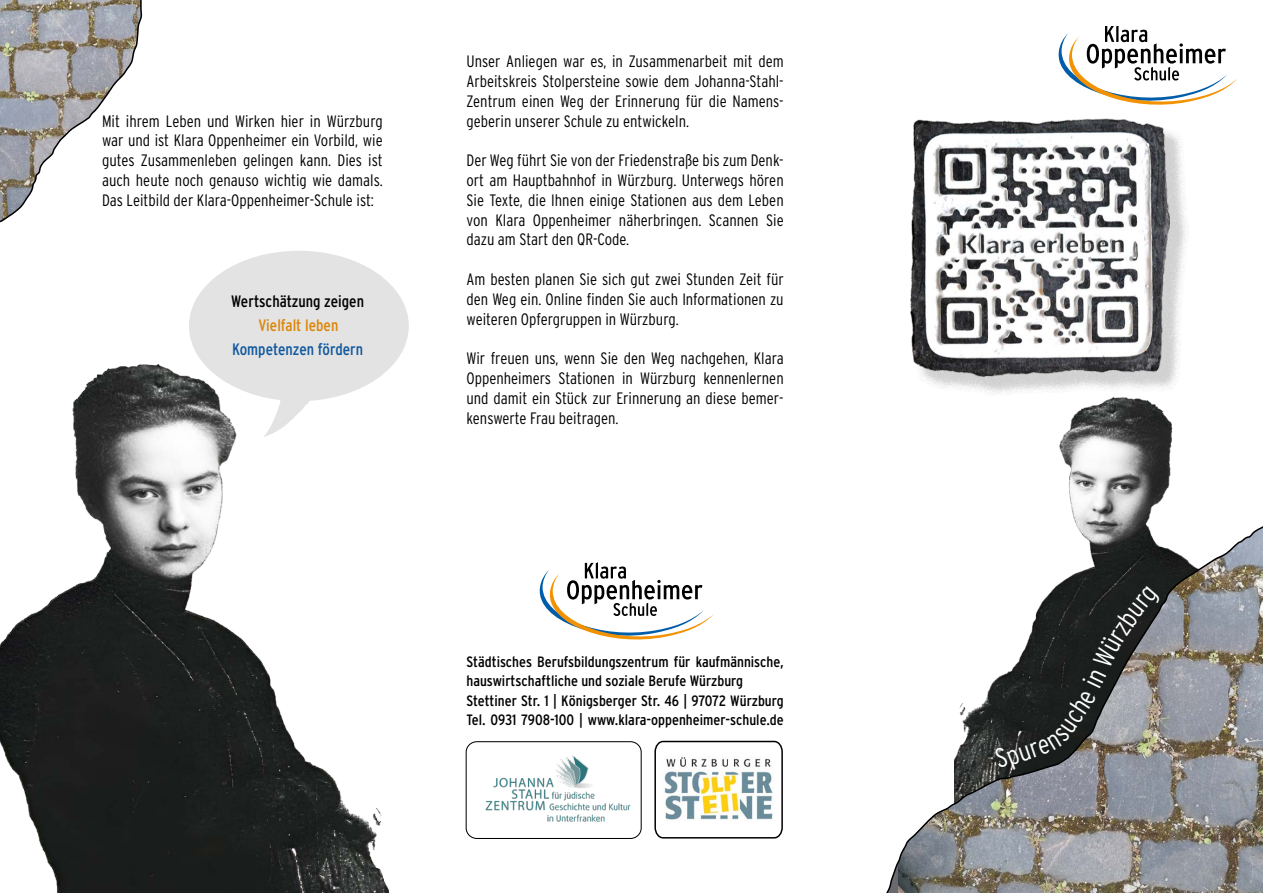
<style>
.page{position:relative;width:1263px;height:893px;background:#fff}
.page>*{position:absolute;margin:0;border:0;box-sizing:border-box;transform-origin:0 0}
.t1{font:300 condensed 27px "Interstate";color:#fff}
.t2{font:300 condensed 16.5px/19.8px "Interstate";color:#000;text-align:justify}
.t3{font:condensed 16.5px "Interstate";color:#000}
.t4{font:condensed 16.5px "Interstate";color:#10589e}
.t5{font:condensed 16.5px "Interstate";color:#dc8609}
.t6{font:condensed 15px/19.5px "Interstate";color:#000}
</style>
<div class="page">
<div style="left:913px;top:122px;width:277px;height:275px;background:#000;opacity:.2"></div>
<img style="left:910px;top:119px;width:259px;height:257px">
<img style="left:955px;top:385px;width:235px;height:138px">
<img style="left:0;top:347px;width:388px;height:546px">
<div style="left:189px;top:251px;width:220px;height:150px;background:#e3e3e3;border-radius:50%"></div>
<svg style="left:264px;top:397px;width:45px;height:40px"></svg>
<svg style="left:1058px;top:27px;width:179px;height:78px"></svg>
<div style="left:466px;top:741px;width:176px;height:98px;border:1px solid #000;border-radius:11px"></div>
<img style="left:485px;top:755px;width:146px;height:67px">
<svg style="left:654px;top:740px;width:129px;height:99px"></svg>
<img style="left:661px;top:757px;width:115px;height:66px">
<svg style="left:539px;top:562px;width:175px;height:78px"></svg>
<svg style="left:886px;top:523px;width:377px;height:370px"></svg>
<svg style="left:0;top:0;width:143px;height:223px"></svg>
<svg style="left:994px;top:697px;width:96px;height:73px;background:#292c2b"></svg>
<svg style="left:1100px;top:586px;width:61px;height:67px;background:#2e3132"></svg>
<p class="t2" style="left:102px;top:111px;width:282px">Mit ihrem Leben und Wirken hier in Würzburg war und ist Klara Oppenheimer ein Vorbild, wie gutes Zusammenleben gelingen kann. Dies ist auch heute noch genauso wichtig wie damals.<br>Das Leitbild der Klara-Oppenheimer-Schule ist:</p>
<p class="t3" style="left:231px;top:292px;width:134px">Wertschätzung zeigen</p>
<p class="t5" style="left:258px;top:316px;width:81px">Vielfalt leben</p>
<p class="t4" style="left:232px;top:340px;width:132px">Kompetenzen fördern</p>
<p class="t2" style="left:466px;top:51px;width:319px">Unser Anliegen war es, in Zusammenarbeit mit dem Arbeitskreis Stolpersteine sowie dem Johanna-Stahl-Zentrum einen Weg der Erinnerung für die Namens&shy;geberin unserer Schule zu entwickeln.</p>
<p class="t2" style="left:466px;top:150px;width:319px">Der Weg führt Sie von der Friedenstraße bis zum Denk&shy;ort am Hauptbahnhof in Würzburg. Unterwegs hören Sie Texte, die Ihnen einige Stationen aus dem Leben von Klara Oppenheimer näherbringen. Scannen Sie dazu am Start den QR-Code.</p>
<p class="t2" style="left:466px;top:269px;width:319px">Am besten planen Sie sich gut zwei Stunden Zeit für den Weg ein. Online finden Sie auch Informationen zu weiteren Opfergruppen in Würzburg.</p>
<p class="t2" style="left:466px;top:348px;width:319px">Wir freuen uns, wenn Sie den Weg nachgehen, Klara Oppenheimers Stationen in Würzburg kennenlernen und damit ein Stück zur Erinnerung an diese bemer&shy;kenswerte Frau beitragen.</p>
<p class="t6" style="left:466px;top:651px;width:319px">Städtisches Berufsbildungszentrum für kaufmännische, hauswirtschaftliche und soziale Berufe Würzburg Stettiner Str. 1 | Königsberger Str. 46 | 97072 Würzburg Tel. 0931 7908-100 | www.klara-oppenheimer-schule.de</p>
<h1 class="t1" style="left:1068px;top:694px;width:59px;rotate:-64deg">einW</h1>
</div>
